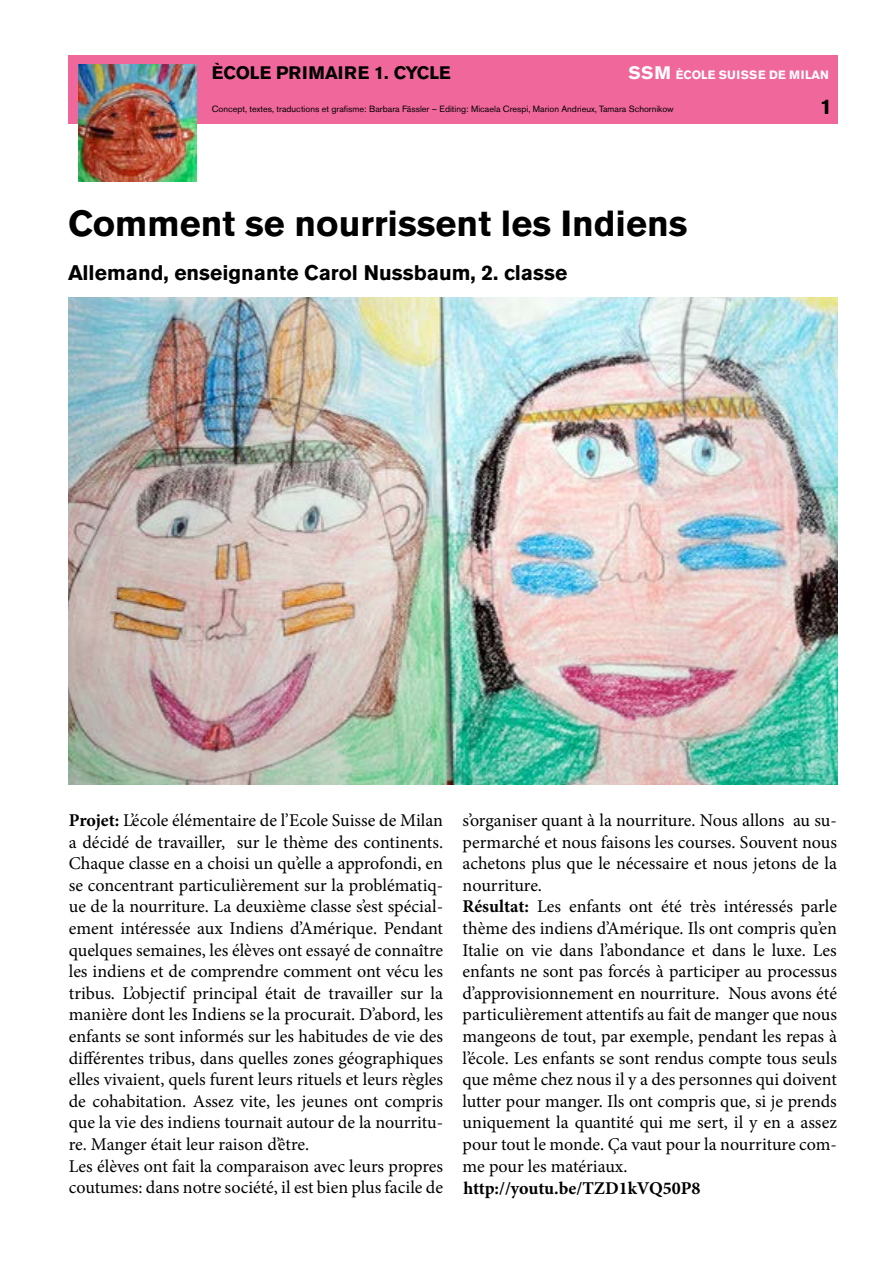
<style>
.page{position:relative;width:893px;height:1263px;background:#fff}
.page>*{position:absolute;margin:0;border:0;box-sizing:border-box;transform-origin:0 0}
.t1{font:700 36px "Akzidenz Grotesk BE";color:#000}
.t2{font:700 21px "Akzidenz Grotesk BE";color:#000}
.t3{font:18px/21.6px "Minion Pro";color:#000}
.t4{font:700 18px "Akzidenz Grotesk BE";color:#000}
.t5{font:700 18px "Akzidenz Grotesk BE";letter-spacing:.02em;color:#000}
.t6{font:700 12px "Akzidenz Grotesk BE";letter-spacing:.02em;color:#fff}
.t7{font:9px "Akzidenz Grotesk BE";color:#000}
.s1{font-size:18px}
.s2{font-weight:700}
</style>
<div class="page">
<img style="left:78px;top:124px;width:118px;height:58px">
<div style="left:68px;top:55px;width:770px;height:69px;background:#f0679b"></div>
<img style="left:68px;top:298px;width:770px;height:486px">
<p class="t4" style="left:212px;top:62px;width:240px">ÈCOLE PRIMAIRE 1. CYCLE</p>
<p class="t6" style="left:628px;top:67px;width:202px"><span class="s1">SSM</span> ÈCOLE SUISSE DE MILAN</p>
<p class="t2" style="left:820px;top:94px;width:13px">1</p>
<p class="t5" style="left:212px;top:62px;width:217px">S UOLA DELL’INFANZIA</p>
<p class="t6" style="left:594px;top:67px;width:233px"><span class="s1">SSM</span> SCUOLA SVIZZERA DI MILANO</p>
<p class="t7" style="left:212px;top:103px;width:464px">Concept, textes, traductions et grafisme: Barbara Fässler – Editing: Micaela Crespi, Marion Andrieux, Tamara Schornikow</p>
<h1 class="t1" style="left:68px;top:203px;width:621px">Comment se nourrissent les Indiens</h1>
<p class="t2" style="left:68px;top:260px;width:501px">Allemand, enseignante Carol Nussbaum, 2. classe</p>
<p class="t3" style="left:69px;top:809px;width:633px"><span class="s2">Projet:</span> L’école élémentaire de l’Ecole Suisse de Milan<br>a décidé de travailler, sur le thème des continents.<br>Chaque classe en a choisi un qu’elle a approfondi, en<br>se concentrant particulièrement sur la problématiq-<br>ue de la nourriture. La deuxième classe s’est spécial-<br>ement intéressée aux Indiens d’Amérique. Pendant<br>quelques semaines, les élèves ont essayé de connaître<br>les indiens et de comprendre comment ont vécu les<br>tribus. L’objectif principal était de travailler sur la<br>manière dont les Indiens se la procurait. D’abord, les<br>enfants se sont informés sur les habitudes de vie des<br>différentes tribus, dans quelles zones géographiques<br>elles vivaient, quels furent leurs rituels et leurs règles<br>de cohabitation. Assez vite, les jeunes ont compris<br>que la vie des indiens tournait autour de la nourritu-<br>re. Manger était leur raison d’être.<br>Les élèves ont fait la comparaison avec leurs propres<br>coutumes: dans notre société, il est bien plus facile de <span class="s2">http://youtu.be/TZD1kVQ50P8</span></p>
<p class="t3" style="left:463px;top:809px;width:376px">s’organiser quant à la nourriture. Nous allons au su&shy;permarché et nous faisons les courses. Souvent nous achetons plus que le nécessaire et nous jetons de la nourriture.<br><span class="s2">Résultat:</span> Les enfants ont été très intéressés parle thème des indiens d’Amérique. Ils ont compris qu’en Italie on vie dans l’abondance et dans le luxe. Les enfants ne sont pas forcés à participer au processus d’approvisionnement en nourriture. Nous avons été particulièrement attentifs au fait de manger que nous mangeons de tout, par exemple, pendant les repas à l’école. Les enfants se sont rendus compte tous seuls que même chez nous il y a des personnes qui doivent lutter pour manger. Ils ont compris que, si je prends uniquement la quantité qui me sert, il y en a assez pour tout le monde. Ça vaut pour la nourriture com&shy;me pour les matériaux.</p>
</div>
